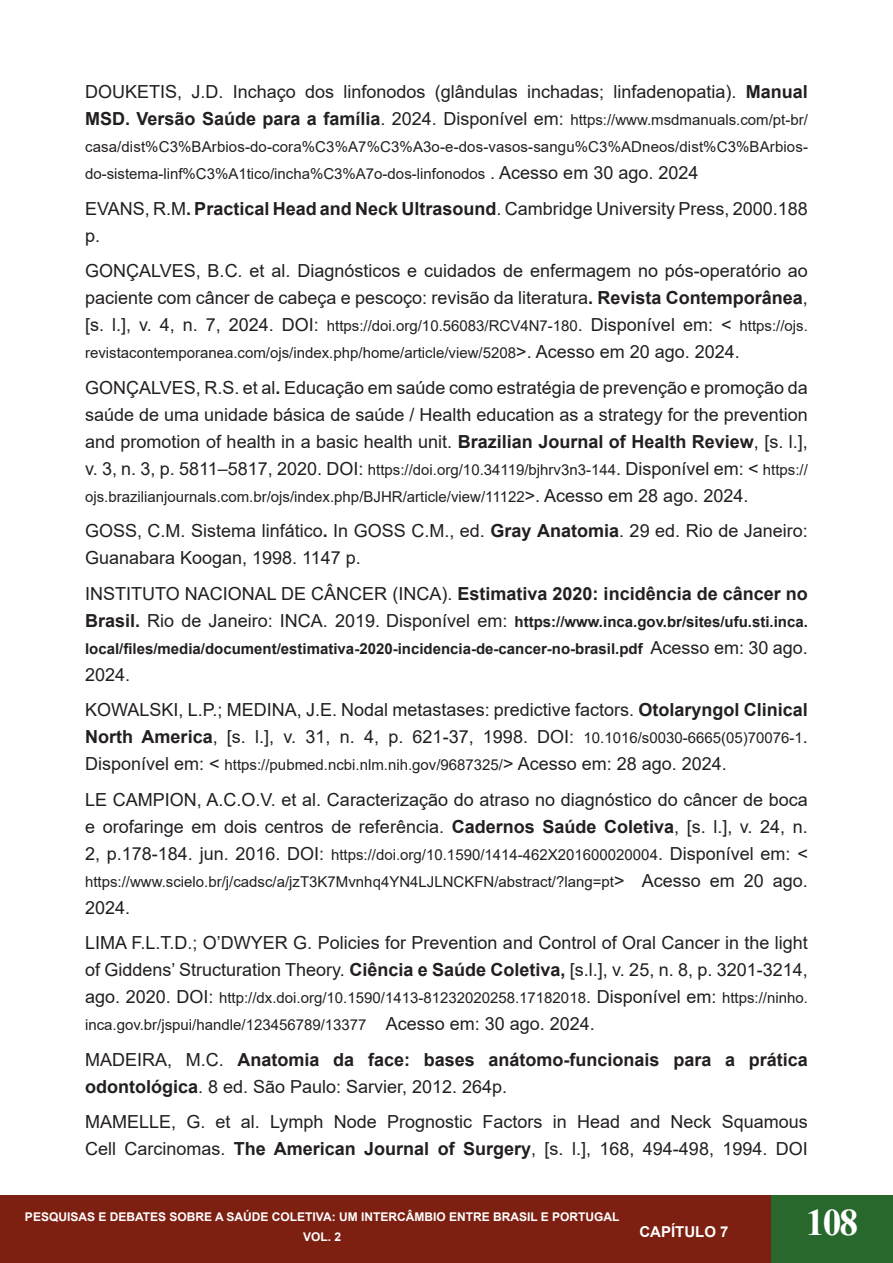
<style>
.page{position:relative;width:893px;height:1263px;background:#fff}
.page>*{position:absolute;margin:0;border:0;box-sizing:border-box;transform-origin:0 0}
.t1{font:700 37.5px "Times New Roman";color:#fff}
.Título_1{font:18px/27px "Arial";color:#231f20}
.Título_1-2{font:700 18px/27px "Arial";color:#231f20}
.t2{font:15px/27px "Arial";color:#231f20}
.Título_1-3{font:700 15px/27px "Arial";color:#231f20}
.t3{font:700 15px "Arial";color:#fff}
.t4{font:700 12px/20.2px "Arial";color:#fff;text-align:center}
.s1{font-weight:700}
.s2{font-weight:700;font-size:18px}
.s3{font-size:18px}
.s4{font-weight:400}
.s5{font-weight:400;font-size:18px}
.s6{font-size:15px}
</style>
<div class="page">
<div style="left:0;top:1196px;width:893px;height:67px;background:#7d2011"></div>
<div style="left:771px;top:1196px;width:122px;height:67px;background:#28682d"></div>
<p class="Título_1" style="left:85px;top:78px;width:724px">DOUKETIS, J.D. Inchaço dos linfonodos (glândulas inchadas; linfadenopatia). <span class="s1">Manual</span></p>
<p class="t2" style="left:85px;top:106px;width:724px;text-align:justify"><span class="s2">MSD. Versão Saúde para a família</span><span class="s3">. 2024. Disponível em:</span> https://www.msdmanuals.com/pt-br/ casa/dist%C3%BArbios-do-cora%C3%A7%C3%A3o-e-dos-vasos-sangu%C3%ADneos/dist%C3%BArbios&shy;do-sistema-linf%C3%A1tico/incha%C3%A7o-dos-linfonodos <span class="s3">. Acesso em 30 ago. 2024</span></p>
<p class="Título_1" style="left:85px;top:195px;width:724px">EVANS, R.M<span class="s1">. Practical Head and Neck Ultrasound</span>. Cambridge University Press, 2000.188 p.</p>
<p class="Título_1" style="left:85px;top:257px;width:724px">GONÇALVES, B.C. et al. Diagnósticos e cuidados de enfermagem no pós-operatório ao paciente com câncer de cabeça e pescoço: revisão da literatura<span class="s1">. Revista Contemporânea</span>,</p>
<p class="t2" style="left:85px;top:312px;width:724px"><span class="s3">[s. l.], v. 4, n. 7, 2024. DOI:</span> https://doi.org/10.56083/RCV4N7-180<span class="s3">. Disponível em: &lt;</span> https://ojs. revistacontemporanea.com/ojs/index.php/home/article/view/5208<span class="s3">&gt;. Acesso em 20 ago. 2024.</span></p>
<p class="Título_1" style="left:85px;top:374px;width:724px;text-align:justify">GONÇALVES, R.S. et al<span class="s1">.</span> Educação em saúde como estratégia de prevenção e promoção da saúde de uma unidade básica de saúde / Health education as a strategy for the prevention and promotion of health in a basic health unit. <span class="s1">Brazilian Journal of Health Review</span>, [s. l.],</p>
<p class="t2" style="left:85px;top:456px;width:724px"><span class="s3">v. 3, n. 3, p. 5811–5817, 2020. DOI:</span> https://doi.org/10.34119/bjhrv3n3-144<span class="s3">. Disponível em: &lt;</span> https:// ojs.brazilianjournals.com.br/ojs/index.php/BJHR/article/view/11122<span class="s3">&gt;. Acesso em 28 ago. 2024.</span></p>
<p class="Título_1" style="left:85px;top:517px;width:724px">GOSS, C.M. Sistema linfático<span class="s1">.</span> In GOSS C.M., ed. <span class="s1">Gray Anatomia</span>. 29 ed. Rio de Janeiro:<br>Guanabara Koogan, 1998. 1147 p.</p>
<p class="Título_1-2" style="left:85px;top:580px;width:724px"><span class="s4">INSTITUTO NACIONAL DE CÂNCER (INCA).</span> Estimativa 2020: incidência de câncer no</p>
<p class="Título_1-3" style="left:85px;top:608px;width:724px"><span class="s3">Brasil.</span> <span class="s5">Rio de Janeiro: INCA. 2019. Disponível em:</span> https://www.inca.gov.br/sites/ufu.sti.inca. local/files/media/document/estimativa-2020-incidencia-de-cancer-no-brasil.pdf <span class="s5">Acesso em: 30 ago.</span></p>
<p class="Título_1" style="left:85px;top:661px;width:47px">2024.</p>
<p class="Título_1" style="left:85px;top:696px;width:724px">KOWALSKI, L.P.; MEDINA, J.E. Nodal metastases: predictive factors. <span class="s1">Otolaryngol Clinical<br>North America</span>, [s. l.], v. 31, n. 4, p. 621-37, 1998. DOI: <span class="s6">10.1016/s0030-6665(05)70076-1</span>.</p>
<p class="t2" style="left:85px;top:751px;width:643px"><span class="s3">Disponível em: &lt;</span> https://pubmed.ncbi.nlm.nih.gov/9687325/<span class="s3">&gt; Acesso em: 28 ago. 2024.</span></p>
<p class="Título_1" style="left:85px;top:786px;width:724px">LE CAMPION, A.C.O.V. et al. Caracterização do atraso no diagnóstico do câncer de boca e orofaringe em dois centros de referência. <span class="s1">Cadernos Saúde Coletiva</span>, [s. l.], v. 24, n.</p>
<p class="t2" style="left:85px;top:841px;width:724px"><span class="s3">2, p.178-184. jun. 2016. DOI:</span> https://doi.org/10.1590/1414-462X201600020004<span class="s3">. Disponível em: &lt; </span>https://www.scielo.br/j/cadsc/a/jzT3K7Mvnhq4YN4LJLNCKFN/abstract/?lang=pt<span class="s3">&gt; Acesso em 20 ago.</span></p>
<p class="Título_1" style="left:85px;top:894px;width:47px">2024.</p>
<p class="Título_1" style="left:85px;top:929px;width:724px">LIMA F.L.T.D.; O’DWYER G. Policies for Prevention and Control of Oral Cancer in the light of Giddens’ Structuration Theory. <span class="s1">Ciência e Saúde Coletiva,</span> [s.l.], v. 25, n. 8, p. 3201-3214,</p>
<p class="t2" style="left:85px;top:984px;width:724px"><span class="s3">ago. 2020. DOI:</span> http://dx.doi.org/10.1590/1413-81232020258.17182018<span class="s3">. Disponível em:</span> https://ninho. inca.gov.br/jspui/handle/123456789/13377 <span class="s3">Acesso em: 30 ago. 2024.</span></p>
<p class="Título_1-2" style="left:85px;top:1046px;width:724px"><span class="s4">MADEIRA, M.C.</span> Anatomia da face: bases anátomo-funcionais para a prática odontológica<span class="s4">. 8 ed. São Paulo: Sarvier, 2012. 264p.</span></p>
<p class="Título_1" style="left:85px;top:1108px;width:724px">MAMELLE, G. et al. Lymph Node Prognostic Factors in Head and Neck Squamous<br>Cell Carcinomas. <span class="s1">The American Journal of Surgery</span>, [s. l.], 168, 494-498, 1994. DOI</p>
<p class="t4" style="left:25px;top:1207px;width:596px">PESQUISAS E DEBATES SOBRE A SAÚDE COLETIVA: UM INTERCÂMBIO ENTRE BRASIL E PORTUGAL<br>VOL. 2</p>
<p class="t3" style="left:639px;top:1221px;width:91px">CAPÍTULO 7</p>
<h1 class="t1" style="left:806px;top:1195px;width:54px">108</h1>
</div>
